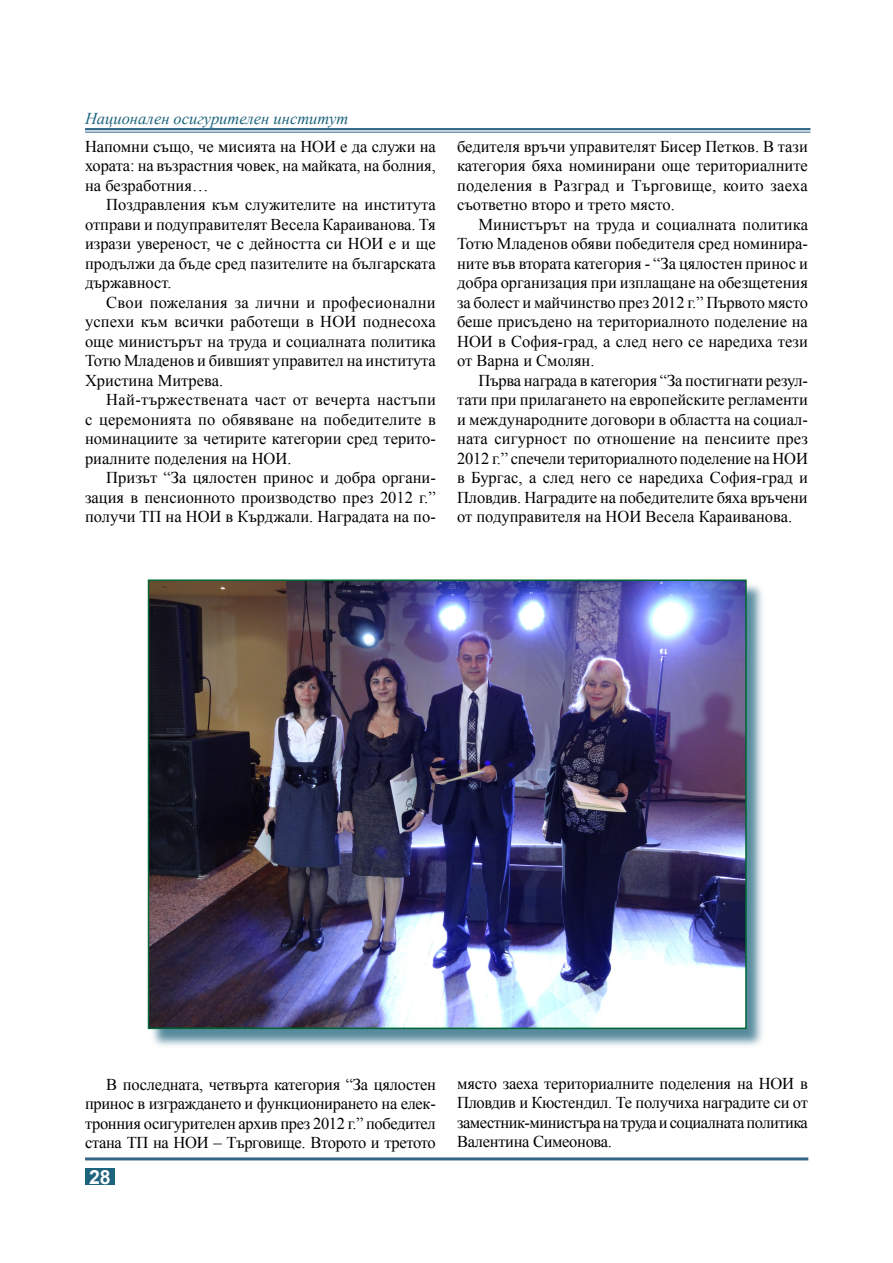
<style>
.page{position:relative;width:893px;height:1263px;background:#fff}
.page>*{position:absolute;margin:0;border:0;box-sizing:border-box;transform-origin:0 0}
.t1{font:700 19.5px "Arial";color:#fff}
.t2{font:16.5px/19.5px "Times New Roman";color:#000;text-align:justify}
.t3{font:italic 16.5px "Times New Roman";color:#1e637d}
</style>
<div class="page">
<div style="left:85px;top:1168px;width:30px;height:17px;background:#1e637d"></div>
<div style="left:85px;top:128px;width:725px;height:5px;background:#bfced9"></div>
<hr style="left:85px;top:128px;width:725px;height:2px;background:#346687">
<hr style="left:85px;top:132px;width:725px;height:1px;background:#346687">
<hr style="left:85px;top:1157px;width:723px;height:3px;background:#346687">
<div style="left:149px;top:580px;width:618px;height:469px;background:#1e637d;opacity:.75"></div>
<img style="left:151px;top:582px;width:593px;height:444px">
<div style="left:148px;top:579px;width:599px;height:450px;border:2px solid #063"></div>
<p class="t3" style="left:85px;top:107px;width:265px">Национален осигурителен институт</p>
<p class="t2" style="left:85px;top:136px;width:352px">Напомни също, че мисията на НОИ е да служи на хората: на възрастния човек, на майката, на болния, на безработния…</p>
<p class="t2" style="left:85px;top:195px;width:352px;text-indent:21px">Поздравления към служителите на института отправи и подуправителят Весела Караиванова. Тя изрази увереност, че с дейността си НОИ е и ще продължи да бъде сред пазителите на българската държавност.</p>
<p class="t2" style="left:85px;top:292px;width:352px;text-indent:21px">Свои пожелания за лични и професионални успехи към всички работещи в НОИ поднесоха още министърът на труда и социалната политика Тотю Младенов и бившият управител на института Христина Митрева.</p>
<p class="t2" style="left:85px;top:390px;width:352px;text-indent:21px">Най-тържествената част от вечерта настъпи с церемонията по обявяване на победителите в номинациите за четирите категории сред терито&shy;риалните поделения на НОИ.</p>
<p class="t2" style="left:85px;top:468px;width:352px;text-indent:21px">Призът “За цялостен принос и добра органи&shy;зация в пенсионното производство през 2012 г.” получи ТП на НОИ в Кърджали. Наградата на по-</p>
<p class="t2" style="left:457px;top:136px;width:352px">бедителя връчи управителят Бисер Петков. В тази категория бяха номинирани още териториалните поделения в Разград и Търговище, които заеха съответно второ и трето място.</p>
<p class="t2" style="left:457px;top:214px;width:352px;text-indent:21px">Министърът на труда и социалната политика Тотю Младенов обяви победителя сред номинира&shy;ните във втората категория - “За цялостен принос и добра организация при изплащане на обезщетения за болест и майчинство през 2012 г.” Първото място беше присъдено на териториалното поделение на НОИ в София-град, а след него се наредиха тези от Варна и Смолян.</p>
<p class="t2" style="left:457px;top:370px;width:352px;text-indent:21px">Първа награда в категория “За постигнати резул&shy;тати при прилагането на европейските регламенти и международните договори в областта на социал&shy;ната сигурност по отношение на пенсиите през 2012 г.” спечели териториалното поделение на НОИ в Бургас, а след него се наредиха София-град и Пловдив. Наградите на победителите бяха връчени от подуправителя на НОИ Весела Караиванова.</p>
<p class="t2" style="left:85px;top:1074px;width:352px;text-indent:21px">В последната, четвърта категория “За цялостен принос в изграждането и функционирането на елек&shy;тронния осигурителен архив през 2012 г.” победител стана ТП на НОИ – Търговище. Второто и третото</p>
<p class="t2" style="left:457px;top:1073px;width:352px">място заеха териториалните поделения на НОИ в Пловдив и Кюстендил. Те получиха наградите си от заместник-министъра на труда и социалната политика Валентина Симеонова.</p>
<p class="t1" style="left:89px;top:1163px;width:23px">28</p>
</div>
